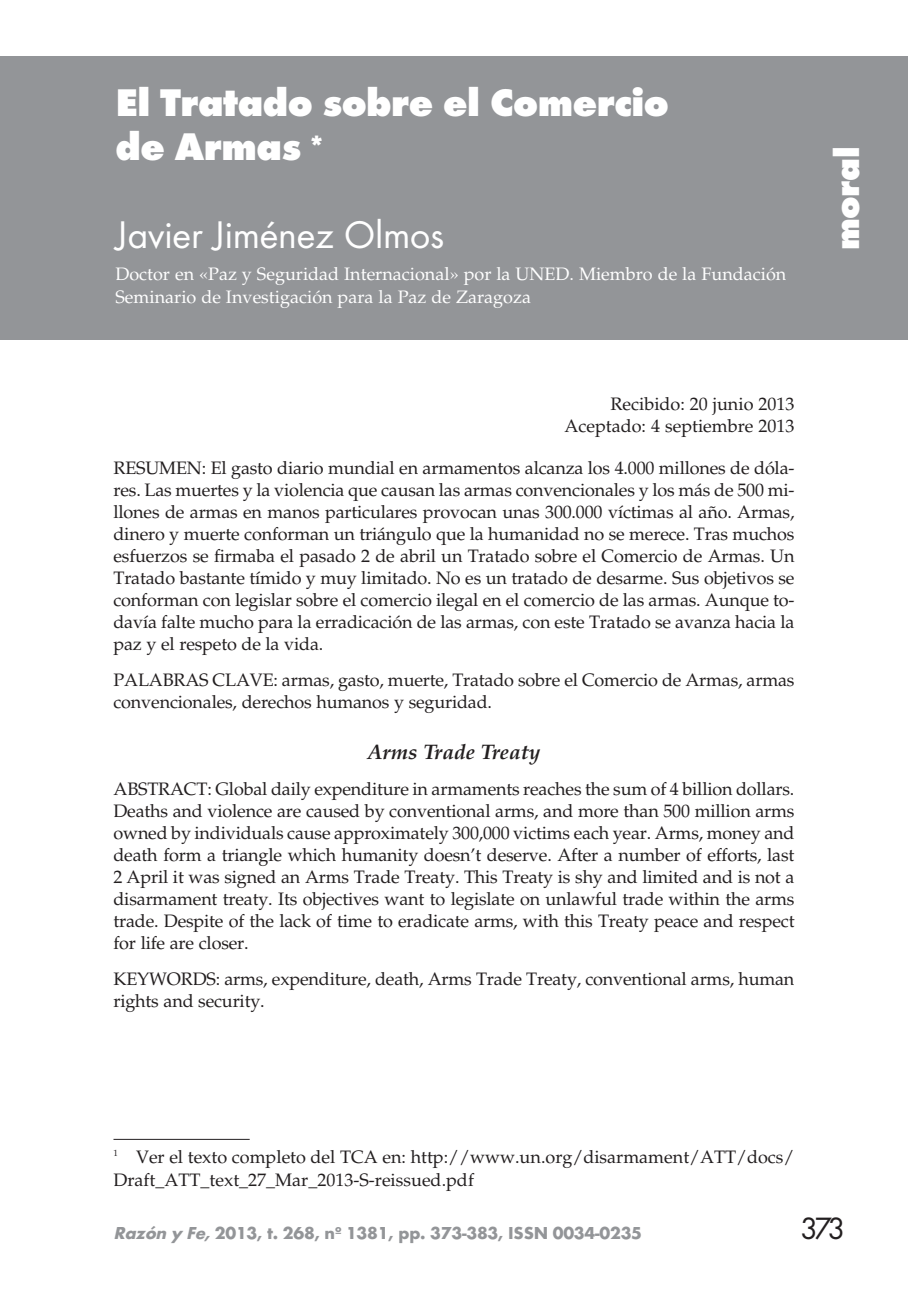
<style>
.page{position:relative;width:908px;height:1304px;background:#fff}
.page>*{position:absolute;margin:0;border:0;box-sizing:border-box;transform-origin:0 0}
.t1{font:800 40px/44px "Futura T";letter-spacing:-.015em;color:#fff}
.t2{font:40px "Futura T";letter-spacing:-.01em;color:#fff}
.t3{font:800 36px "Futura T";letter-spacing:-.015em;color:#fff}
.t4{font:32px "Futura T";color:#231f20}
.t5{font:italic 700 21px "Palatino";color:#231f20}
.t6{font:18px/22px "Palatino";letter-spacing:-.01em;color:#231f20}
.t7{font:18px/23px "Palatino";color:#fff}
.t8{font:700 18px "Futura T";letter-spacing:-.01em;color:#939598}
.s1{font-size:28px}
.s2{font-style:italic}
</style>
<div class="page">
<div style="left:0;top:57px;width:907px;height:283px;background:#939598"></div>
<hr style="left:113px;top:1139px;width:136px;height:1px;background:#231f20">
<h1 class="t1" style="left:115px;top:84px;width:554px">El Tratado sobre el Comercio de Armas <span class="s1">*</span></h1>
<h1 class="t2" style="left:115px;top:219px;width:330px">Javier Jiménez Olmos</h1>
<p class="t7" style="left:115px;top:264px;width:672px">Doctor en «Paz y Seguridad Internacional» por la UNED. Miembro de la Fundación<br>Seminario de Investigación para la Paz de Zaragoza</p>
<p class="t6" style="left:564px;top:395px;width:231px;text-align:right">Recibido: 20 junio 2013<br>Aceptado: 4 septiembre 2013</p>
<p class="t6" style="left:113px;top:459px;width:682px;text-align:justify">RESUMEN: El gasto diario mundial en armamentos alcanza los 4.000 millones de dóla&shy;res. Las muertes y la violencia que causan las armas convencionales y los más de 500 mi&shy;llones de armas en manos particulares provocan unas 300.000 víctimas al año. Armas, dinero y muerte conforman un triángulo que la humanidad no se merece. Tras muchos esfuerzos se firmaba el pasado 2 de abril un Tratado sobre el Comercio de Armas. Un Tratado bastante tímido y muy limitado. No es un tratado de desarme. Sus objetivos se conforman con legislar sobre el comercio ilegal en el comercio de las armas. Aunque to&shy;davía falte mucho para la erradicación de las armas, con este Tratado se avanza hacia la paz y el respeto de la vida.</p>
<p class="t6" style="left:113px;top:671px;width:682px">PALABRAS CLAVE: armas, gasto, muerte, Tratado sobre el Comercio de Armas, armas convencionales, derechos humanos y seguridad.</p>
<p class="t5" style="left:367px;top:743px;width:174px">Arms Trade Treaty</p>
<p class="t6" style="left:113px;top:780px;width:682px;text-align:justify">ABSTRACT: Global daily expenditure in armaments reaches the sum of 4 billion dollars.<br>Deaths and violence are caused by conventional arms, and more than 500 million arms owned by individuals cause approximately 300,000 victims each year. Arms, money and death form a triangle which humanity doesn’t deserve. After a number of efforts, last 2 April it was signed an Arms Trade Treaty. This Treaty is shy and limited and is not a disarmament treaty. Its objectives want to legislate on unlawful trade within the arms trade. Despite of the lack of time to eradicate arms, with this Treaty peace and respect for life are closer.</p>
<p class="t6" style="left:113px;top:970px;width:682px">KEYWORDS: arms, expenditure, death, Arms Trade Treaty, conventional arms, human rights and security.</p>
<h2 class="t3" style="left:832px;top:250px;width:105px;rotate:-90deg">moral</h2>
<p class="t6" style="left:113px;top:1147px;width:682px;line-height:23px"><sup>1</sup> Ver el texto completo del TCA en: http://www.un.org/disarmament/ATT/docs/<br>Draft_ATT_text_27_Mar_2013-S-reissued.pdf</p>
<p class="t8" style="left:113px;top:1226px;width:530px"><span class="s2">Razón y Fe,</span>2013, t. 268, nº 1381, pp. 373-383, ISSN 0034-0235</p>
<h3 class="t4" style="left:799px;top:1216px;width:47px">373</h3>
</div>
